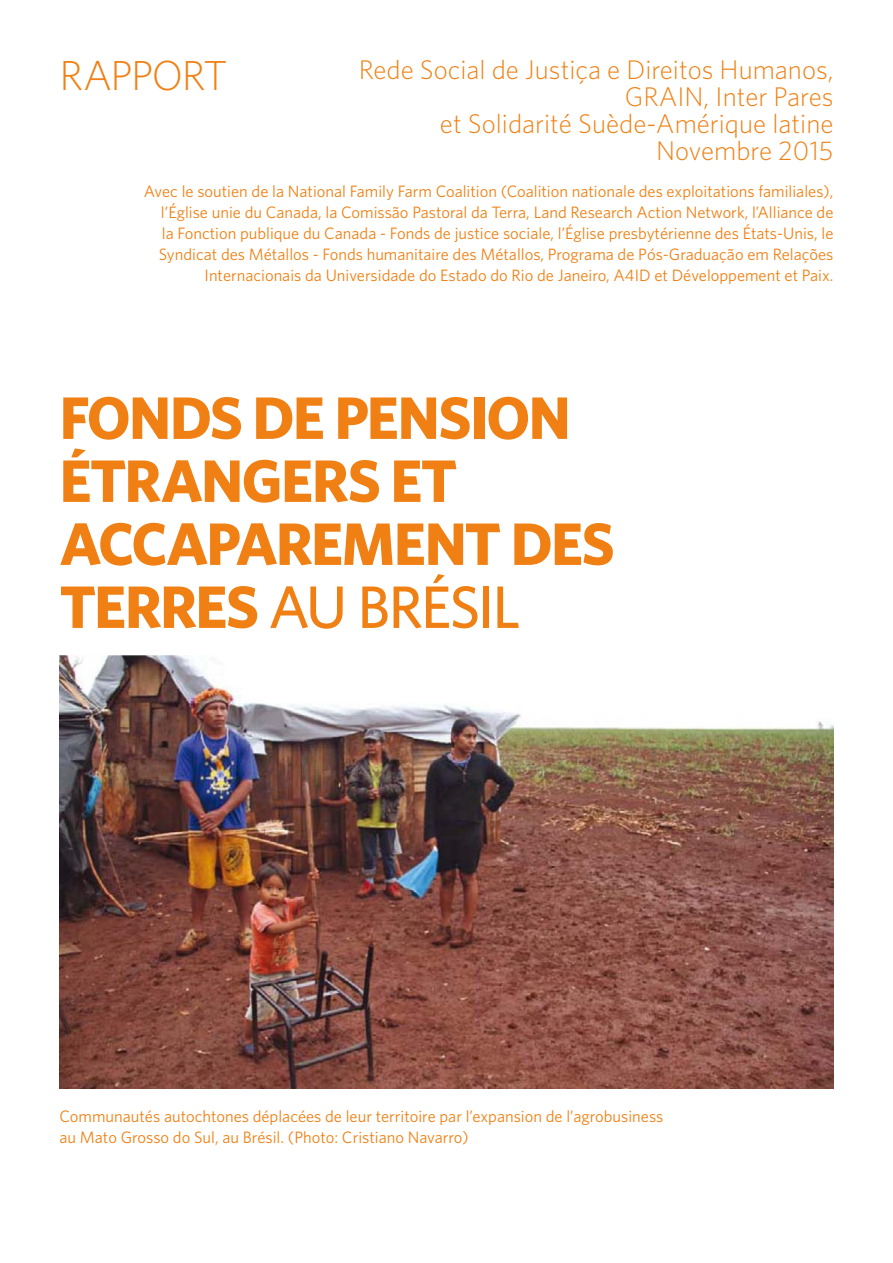
<style>
.page{position:relative;width:893px;height:1263px;background:#fff}
.page>*{position:absolute;margin:0;border:0;box-sizing:border-box;transform-origin:0 0}
.t1{font:700 60px/63px "Whitney";letter-spacing:-.03em;color:#f08013}
.t2{font:300 42px "Whitney";letter-spacing:-.035em;color:#f08013}
.t3{font:300 27px/27px "Whitney";color:#f08013;text-align:right}
.t4{font:16.5px/21px "Whitney";color:#f08013;text-align:right}
.s1{font-weight:500}
</style>
<div class="page">
<img style="left:60px;top:655px;width:773px;height:434px">
<h3 class="t3" style="left:359px;top:56px;width:476px">Rede Social de Justiça e Direitos Humanos,<br>GRAIN, Inter Pares<br>et Solidarité Suède-Amérique latine<br>Novembre 2015</h3>
<p class="t4" style="left:144px;top:181px;width:691px">Avec le soutien de la National Family Farm Coalition (Coalition nationale des exploitations familiales), l’Église unie du Canada, la Comissão Pastoral da Terra, Land Research Action Network, l’Alliance de<br>la Fonction publique du Canada - Fonds de justice sociale, l’Église presbytérienne des États-Unis, le Syndicat des Métallos - Fonds humanitaire des Métallos, Programa de Pós-Graduação em Relações Internacionais da Universidade do Estado do Rio de Janeiro, A4ID et Développement et Paix.</p>
<h2 class="t2" style="left:60px;top:51px;width:169px">RAPPORT</h2>
<h1 class="t1" style="left:60px;top:385px;width:557px">FONDS DE PENSION<br>ÉTRANGERS ET<br>ACCAPAREMENT DES<br>TERRES <span class="s1">AU BRÉSIL</span></h1>
<p class="t4" style="left:60px;top:1105px;width:605px;text-align:left">Communautés autochtones déplacées de leur territoire par l’expansion de l’agrobusiness au Mato Grosso do Sul, au Brésil. (Photo: Cristiano Navarro)</p>
</div>
